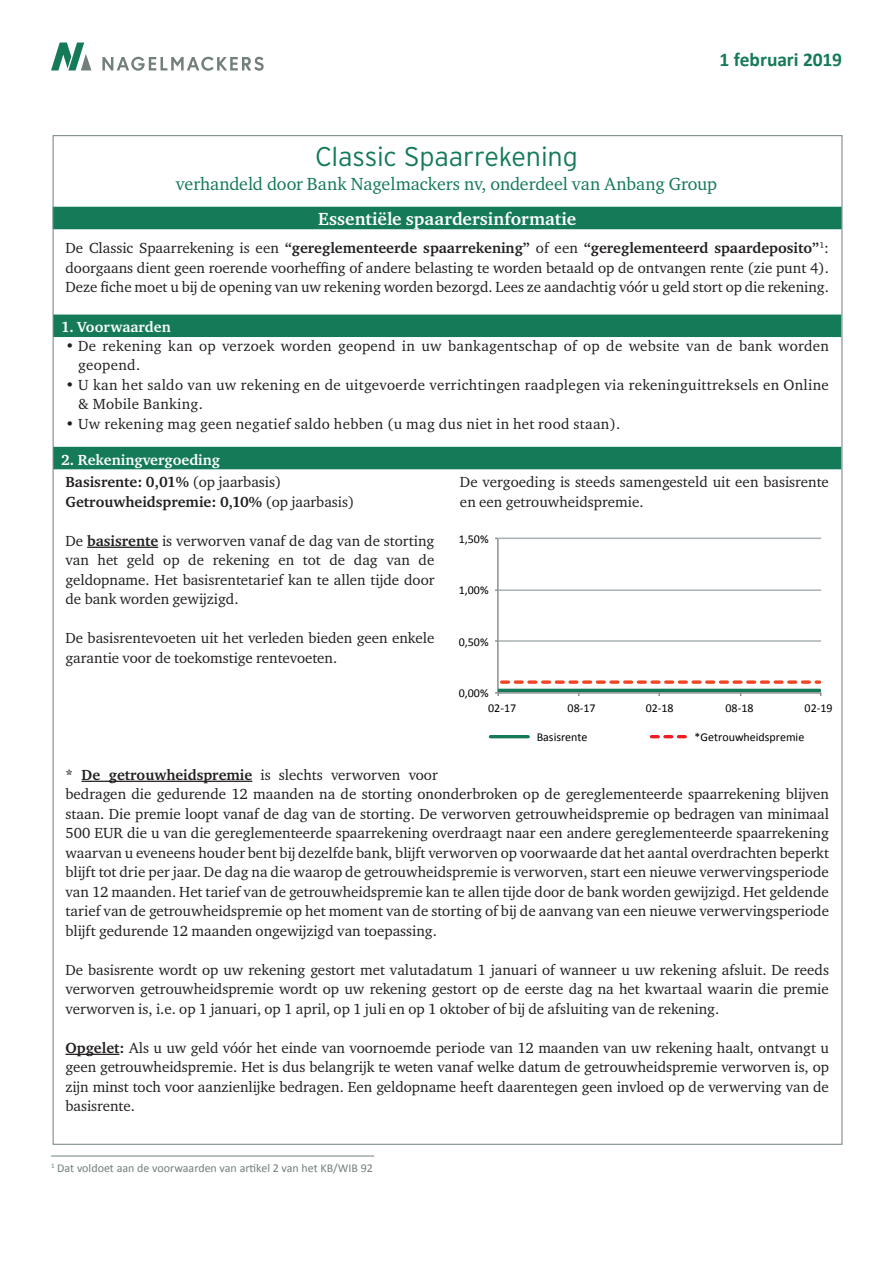
<style>
.page{position:relative;width:893px;height:1263px;background:#fff}
.page>*{position:absolute;margin:0;border:0;box-sizing:border-box;transform-origin:0 0}
._01_titel{font:300 27px "Interstate";letter-spacing:-.01em;color:#147a57}
.t1{font:700 19.5px "Calibri";letter-spacing:-.005em;color:#147a57}
._01_ondertitel{font:18px "Charter ITC";letter-spacing:-.005em;color:#147a57}
.t2{font:700 18px "Charter ITC";letter-spacing:.005em;color:#fff}
.t3{font:15px/19.5px "Charter ITC";color:#231f20;text-align:justify}
.t4{font:15px/19.5px "Charter ITC";letter-spacing:.02em;color:#231f20}
.t5{font:700 15px "Charter ITC";color:#231f20}
.t6{font:700 15px "Charter ITC";color:#fff}
.t7{font:12px "Calibri";color:#000002}
.t8{font:12px "Calibri";color:#728079}
.s1{font-weight:700}
.s2{font-weight:400}
</style>
<div class="page">
<div style="left:53px;top:207px;width:789px;height:22px;background:#147a57"></div>
<div style="left:53px;top:315px;width:788px;height:22px;background:#147a57"></div>
<div style="left:53px;top:447px;width:788px;height:22px;background:#147a57"></div>
<hr style="left:87px;top:547px;width:71px;height:1px;background:#231f20">
<hr style="left:82px;top:781px;width:170px;height:1px;background:#231f20">
<hr style="left:65px;top:1054px;width:54px;height:1px;background:#231f20">
<hr style="left:51px;top:1156px;width:323px;height:1px;background:#728079">
<hr style="left:498px;top:589px;width:323px;height:2px;background:#a8b2b5">
<hr style="left:498px;top:538px;width:323px;height:1px;background:#a8b2b5">
<hr style="left:497px;top:539px;width:2px;height:154px;background:#8d8e8f">
<svg style="left:495px;top:639px;width:326px;height:57px"></svg>
<hr style="left:490px;top:735px;width:38px;height:3px;background:#147a57">
<svg style="left:651px;top:735px;width:36px;height:3px"></svg>
<svg style="left:51px;top:43px;width:41px;height:27px"></svg>
<svg style="left:102px;top:57px;width:162px;height:14px"></svg>
<p class="t1" style="left:719px;top:47px;width:124px">1 februari 2019</p>
<p class="_01_titel" style="left:315px;top:140px;width:264px">Classic Spaarrekening</p>
<p class="_01_ondertitel" style="left:176px;top:172px;width:543px">verhandeld door Bank Nagelmackers nv, onderdeel van Anbang Group</p>
<p class="t2" style="left:318px;top:208px;width:260px">Essentiële spaardersinformatie</p>
<p class="t3" style="left:65px;top:238px;width:765px">De Classic Spaarrekening is een <span class="s1">“gereglementeerde spaarrekening”</span> of een <span class="s1">“gereglementeerd spaardeposito”</span><sup>1</sup>: doorgaans dient geen roerende voorheffing of andere belasting te worden betaald op de ontvangen rente (zie punt 4).<br>Deze fiche moet u bij de opening van uw rekening worden bezorgd. Lees ze aandachtig vóór u geld stort op die rekening.</p>
<p class="t6" style="left:61px;top:318px;width:111px">1. Voorwaarden</p>
<p class="t4" style="left:78px;top:335px;width:752px;text-indent:-13px">• De rekening kan op verzoek worden geopend in uw bankagentschap of op de website van de bank worden geopend.</p>
<p class="t4" style="left:78px;top:374px;width:752px;text-indent:-13px">• U kan het saldo van uw rekening en de uitgevoerde verrichtingen raadplegen via rekeninguittreksels en Online &amp; Mobile Banking.</p>
<p class="t4" style="left:65px;top:413px;width:556px">• Uw rekening mag geen negatief saldo hebben (u mag dus niet in het rood staan).</p>
<p class="t6" style="left:61px;top:450px;width:160px">2. Rekeningvergoeding</p>
<p class="t5" style="left:65px;top:473px;width:217px">Basisrente: 0,01% <span class="s2">(op jaarbasis)</span></p>
<p class="t5" style="left:65px;top:492px;width:290px">Getrouwheidspremie: 0,10% <span class="s2">(op jaarbasis)</span></p>
<p class="t3" style="left:460px;top:472px;width:370px">De vergoeding is steeds samengesteld uit een basisrente en een getrouwheidspremie.</p>
<p class="t3" style="left:65px;top:530px;width:370px">De <span class="s1">basisrente</span> is verworven vanaf de dag van de storting van het geld op de rekening en tot de dag van de geldopname. Het basisrentetarief kan te allen tijde door de bank worden gewijzigd.</p>
<p class="t3" style="left:65px;top:628px;width:370px">De basisrentevoeten uit het verleden bieden geen enkele garantie voor de toekomstige rentevoeten.</p>
<p class="t7" style="left:459px;top:531px;width:31px">1,50%</p>
<p class="t7" style="left:459px;top:583px;width:31px">1,00%</p>
<p class="t7" style="left:459px;top:634px;width:31px">0,50%</p>
<p class="t7" style="left:459px;top:686px;width:31px">0,00%</p>
<p class="t7" style="left:488px;top:700px;width:30px">02-17</p>
<p class="t7" style="left:568px;top:700px;width:30px">08-17</p>
<p class="t7" style="left:646px;top:700px;width:30px">02-18</p>
<p class="t7" style="left:725px;top:700px;width:30px">08-18</p>
<p class="t7" style="left:805px;top:700px;width:30px">02-19</p>
<p class="t7" style="left:537px;top:729px;width:52px">Basisrente</p>
<p class="t7" style="left:695px;top:729px;width:111px">*Getrouwheidspremie</p>
<p class="t3" style="left:65px;top:764px;width:765px;text-align:left"><span class="s1">* De getrouwheidspremie</span> is slechts verworven voor<br>bedragen die gedurende 12 maanden na de storting ononderbroken op de gereglementeerde spaarrekening blijven staan. Die premie loopt vanaf de dag van de storting. De verworven getrouwheidspremie op bedragen van minimaal 500 EUR die u van die gereglementeerde spaarrekening overdraagt naar een andere gereglementeerde spaarrekening waarvan u eveneens houder bent bij dezelfde bank, blijft verworven op voorwaarde dat het aantal overdrachten beperkt blijft tot drie per jaar. De dag na die waarop de getrouwheidspremie is verworven, start een nieuwe verwervingsperiode van 12 maanden. Het tarief van de getrouwheidspremie kan te allen tijde door de bank worden gewijzigd. Het geldende tarief van de getrouwheidspremie op het moment van de storting of bij de aanvang van een nieuwe verwervingsperiode blijft gedurende 12 maanden ongewijzigd van toepassing.</p>
<p class="t3" style="left:65px;top:959px;width:765px">De basisrente wordt op uw rekening gestort met valutadatum 1 januari of wanneer u uw rekening afsluit. De reeds verworven getrouwheidspremie wordt op uw rekening gestort op de eerste dag na het kwartaal waarin die premie verworven is, i.e. op 1 januari, op 1 april, op 1 juli en op 1 oktober of bij de afsluiting van de rekening.</p>
<p class="t3" style="left:65px;top:1037px;width:765px"><span class="s1">Opgelet:</span> Als u uw geld vóór het einde van voornoemde periode van 12 maanden van uw rekening haalt, ontvangt u geen getrouwheidspremie. Het is dus belangrijk te weten vanaf welke datum de getrouwheidspremie verworven is, op zijn minst toch voor aanzienlijke bedragen. Een geldopname heeft daarentegen geen invloed op de verwerving van de basisrente.</p>
<p class="t8" style="left:51px;top:1160px;width:324px"><sup>1</sup> Dat voldoet aan de voorwaarden van artikel 2 van het KB/WIB 92</p>
</div>
